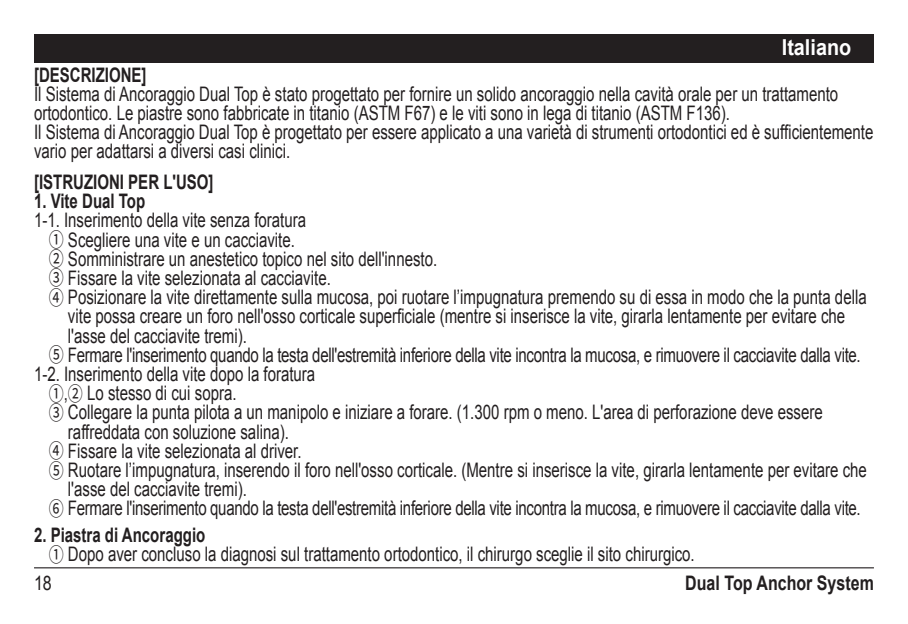
<style>
.page{position:relative;width:908px;height:624px;background:#fff}
.page>*{position:absolute;margin:0;border:0;box-sizing:border-box;transform-origin:0 0}
.t1{font:700 22px "Arial";color:#fff;scale:.9 1}
.t2{font:20px/19.2px "Arial";color:#231f20;scale:.75 1}
.t3{font:20px "Arial";letter-spacing:-.02em;color:#231f20;scale:.75 1}
.t4{font:700 20px "Arial";color:#231f20;scale:.75 1}
.t5{font:700 20px "Arial";color:#231f20;scale:.8 1}
.t6{font:20px "Arial";color:#231f20;scale:.8 1}
.s1{font-family:"Noto Sans CJ Kkr"}
</style>
<div class="page">
<hr style="left:34px;top:567px;width:839px;height:1px;background:#231f20">
<div style="left:34px;top:34px;width:839px;height:28px;background:#231f20"></div>
<p class="t1" style="left:781px;top:33px;width:79px">Italiano</p>
<p class="t4" style="left:34px;top:61px;width:152px">[DESCRIZIONE]</p>
<p class="t2" style="left:34px;top:84px;width:1073px">Il Sistema di Ancoraggio Dual Top è stato progettato per fornire un solido ancoraggio nella cavità orale per un trattamento ortodontico. Le piastre sono fabbricate in titanio (ASTM F67) e le viti sono in lega di titanio (ASTM F136).</p>
<p class="t2" style="left:34px;top:123px;width:1120px">Il Sistema di Ancoraggio Dual Top è progettato per essere applicato a una varietà di strumenti ortodontici ed è sufficientemente vario per adattarsi a diversi casi clinici.</p>
<p class="t4" style="left:34px;top:169px;width:241px">[ISTRUZIONI PER L'USO]</p>
<p class="t4" style="left:34px;top:188px;width:150px">1. Vite Dual Top</p>
<p class="t2" style="left:34px;top:211px;width:364px">1-1. Inserimento della vite senza foratura</p>
<p class="t2" style="left:49px;top:230px;width:329px"><span class="s1">①</span> Scegliere una vite e un cacciavite.</p>
<p class="t2" style="left:49px;top:249px;width:519px"><span class="s1">②</span> Somministrare un anestetico topico nel sito dell'innesto.</p>
<p class="t2" style="left:49px;top:268px;width:377px"><span class="s1">③</span> Fissare la vite selezionata al cacciavite.</p>
<p class="t2" style="left:68px;top:288px;width:1065px;text-indent:-19px"><span class="s1">④</span> Posizionare la vite direttamente sulla mucosa, poi ruotare l’impugnatura premendo su di essa in modo che la punta della vite possa creare un foro nell'osso corticale superficiale (mentre si inserisce la vite, girarla lentamente per evitare che l'asse del cacciavite tremi).</p>
<p class="t3" style="left:49px;top:341px;width:1083px"><span class="s1">⑤</span> Fermare l'inserimento quando la testa dell'estremità inferiore della vite incontra la mucosa, e rimuovere il cacciavite dalla vite.</p>
<p class="t2" style="left:34px;top:364px;width:376px">1-2. Inserimento della vite dopo la foratura</p>
<p class="t2" style="left:49px;top:384px;width:252px"><span class="s1">①</span>,<span class="s1">②</span> Lo stesso di cui sopra.</p>
<p class="t2" style="left:68px;top:403px;width:1007px;text-indent:-19px"><span class="s1">③</span> Collegare la punta pilota a un manipolo e iniziare a forare. (1.300 rpm o meno. L'area di perforazione deve essere raffreddata con soluzione salina).</p>
<p class="t2" style="left:49px;top:441px;width:338px"><span class="s1">④</span> Fissare la vite selezionata al driver.</p>
<p class="t2" style="left:68px;top:460px;width:1066px;text-indent:-19px"><span class="s1">⑤</span> Ruotare l’impugnatura, inserendo il foro nell'osso corticale. (Mentre si inserisce la vite, girarla lentamente per evitare che l'asse del cacciavite tremi).</p>
<p class="t3" style="left:49px;top:495px;width:1083px"><span class="s1">⑥</span> Fermare l'inserimento quando la testa dell'estremità inferiore della vite incontra la mucosa, e rimuovere il cacciavite dalla vite.</p>
<p class="t4" style="left:34px;top:521px;width:230px">2. Piastra di Ancoraggio</p>
<p class="t2" style="left:49px;top:544px;width:862px"><span class="s1">①</span> Dopo aver concluso la diagnosi sul trattamento ortodontico, il chirurgo sceglie il sito chirurgico.</p>
<p class="t6" style="left:34px;top:570px;width:24px">18</p>
<p class="t5" style="left:685px;top:570px;width:237px">Dual Top Anchor System</p>
</div>
